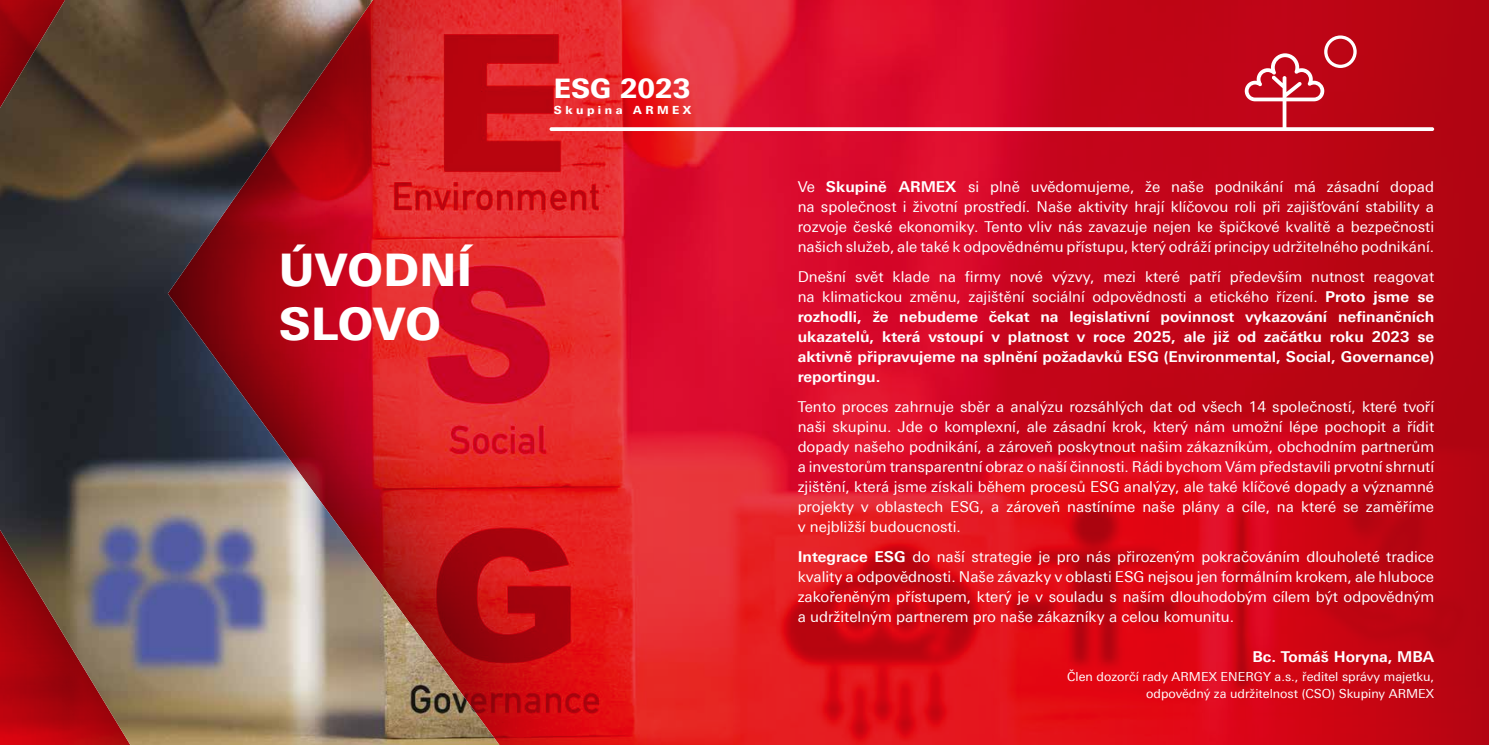
<style>
.page{position:relative;width:1489px;height:745px;background:#fff}
.page>*{position:absolute;margin:0;border:0;box-sizing:border-box;transform-origin:0 0}
.t1{font:800 45px/54px "Univers Next Pro";letter-spacing:.01em;color:#fff}
.t2{font:800 26.88px "Univers Next Pro";color:#fff}
.t3{font:15px/20px "Univers Next Pro";color:#fff;text-align:justify}
.t4{font:700 15px/20px "Univers Next Pro";color:#fff;text-align:justify}
.t5{font:12.5px/16.2px "Univers Next Pro";color:#fff;text-align:right}
.t6{font:800 11.25px "Univers Next Pro";letter-spacing:.31em;color:#fff}
.s1{font-weight:700}
.s2{font-weight:400}
</style>
<div class="page">
<img style="left:621px;top:0;width:867px;height:744px">
<div style="left:0;top:0;width:621px;height:744px;background:#000;opacity:.75"></div>
<img style="left:0;top:0;width:499px;height:744px">
<svg style="left:549px;top:53px;width:884px;height:78px;background:#d42032"></svg>
<svg style="left:1323px;top:35px;width:33px;height:33px"></svg>
<h1 class="t1" style="left:279px;top:242px;width:195px">ÚVODNÍ<br>SLOVO</h1>
<h2 class="t2" style="left:554px;top:72px;width:138px">ESG 2023</h2>
<p class="t6" style="left:554px;top:103px;width:139px">Skupina ARMEX</p>
<p class="t3" style="left:797px;top:176px;width:638px">Ve <span class="s1">Skupině ARMEX</span> si plně uvědomujeme, že naše podnikání má zásadní dopad na společnost i životní prostředí. Naše aktivity hrají klíčovou roli při zajišťování stability a rozvoje české ekonomiky. Tento vliv nás zavazuje nejen ke špičkové kvalitě a bezpečnosti našich služeb, ale také k odpovědnému přístupu, který odráží principy udržitelného podnikání.</p>
<p class="t4" style="left:797px;top:266px;width:638px"><span class="s2">Dnešní svět klade na firmy nové výzvy, mezi které patří především nutnost reagovat na klimatickou změnu, zajištění sociální odpovědnosti a etického řízení.</span> Proto jsme se rozhodli, že nebudeme čekat na legislativní povinnost vykazování nefinančních ukazatelů, která vstoupí v platnost v roce 2025, ale již od začátku roku 2023 se aktivně připravujeme na splnění požadavků ESG (Environmental, Social, Governance) reportingu.</p>
<p class="t3" style="left:797px;top:396px;width:638px">Tento proces zahrnuje sběr a analýzu rozsáhlých dat od všech 14 společností, které tvoří naši skupinu. Jde o komplexní, ale zásadní krok, který nám umožní lépe pochopit a řídit dopady našeho podnikání, a zároveň poskytnout našim zákazníkům, obchodním partnerům a investorům transparentní obraz o naší činnosti. Rádi bychom Vám představili prvotní shrnutí zjištění, která jsme získali během procesů ESG analýzy, ale také klíčové dopady a významné projekty v oblastech ESG, a zároveň nastíníme naše plány a cíle, na které se zaměříme v nejbližší budoucnosti.</p>
<p class="t3" style="left:797px;top:546px;width:638px"><span class="s1">Integrace ESG</span> do naší strategie je pro nás přirozeným pokračováním dlouholeté tradice kvality a odpovědnosti. Naše závazky v oblasti ESG nejsou jen formálním krokem, ale hluboce zakořeněným přístupem, který je v souladu s naším dlouhodobým cílem být odpovědným a udržitelným partnerem pro naše zákazníky a celou komunitu.</p>
<p class="t4" style="left:1252px;top:646px;width:183px">Bc. Tomáš Horyna, MBA</p>
<p class="t5" style="left:1066px;top:668px;width:368px">Člen dozorčí rady ARMEX ENERGY a.s., ředitel správy majetku, odpovědný za udržitelnost (CSO) Skupiny ARMEX</p>
</div>
